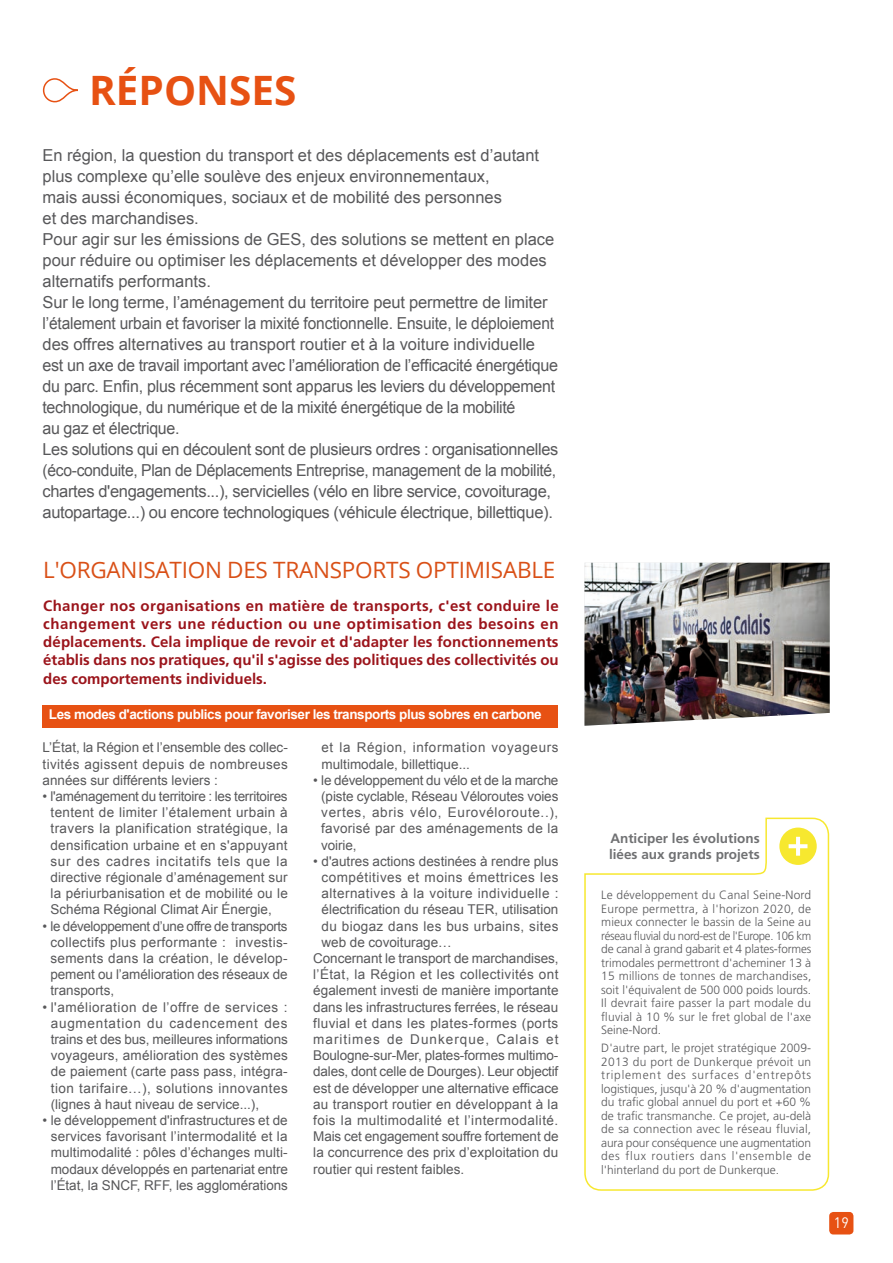
<style>
.page{position:relative;width:893px;height:1263px;background:#fff}
.page>*{position:absolute;margin:0;border:0;box-sizing:border-box;transform-origin:0 0}
.t1{font:700 40.5px "Open Sans";color:#e75113}
.t2{font:22.5px "Open Sans";letter-spacing:-.01em;color:#d95017}
.t3{font:16.5px/21px "Arial";letter-spacing:-.01em;color:#58585a}
.t4{font:700 15px/18px "Frutiger";color:#9b141b;text-align:justify}
.t5{font:15px "DIN";color:#fff;scale:.95 1}
.t6{font:13.5px/16.2px "Arial";letter-spacing:.01em;color:#58585a;text-align:justify}
.t7{font:13.5px "Arial";letter-spacing:.035em;color:#58585a}
.t8{font:13.5px "Arial";letter-spacing:-.01em;color:#58585a}
.t9{font:13.5px "Arial";letter-spacing:.03em;color:#58585a}
.t10{font:700 13.5px "Arial";letter-spacing:-.03em;color:#fff}
.t11{font:13.5px/16.2px "Arial";letter-spacing:.05em;color:#58585a}
.t12{font:700 13.5px/16.2px "Frutiger";color:#707173}
.t13{font:13.5px "Arial";letter-spacing:-.015em;color:#58585a}
.t14{font:13.5px "Arial";letter-spacing:.075em;color:#58585a}
.t15{font:300 12px/13.5px "Frutiger";letter-spacing:.015em;color:#58585a;text-align:justify}
</style>
<div class="page">
<div style="left:829px;top:1212px;width:24px;height:22px;background:#e75113;border-radius:4px"></div>
<svg style="left:584px;top:817px;width:246px;height:374px"></svg>
<div style="left:43px;top:78px;width:36px;height:24px;border:2px solid #e75113;border-radius:11px"></div>
<div style="left:43px;top:705px;width:515px;height:23px;background:#e75113"></div>
<svg style="left:779px;top:827px;width:38px;height:38px"></svg>
<img style="left:584px;top:563px;width:246px;height:163px">
<h1 class="t1" style="left:89px;top:62px;width:209px">RÉPONSES</h1>
<p class="t3" style="left:43px;top:145px;width:517px">En région, la question du transport et des déplacements est d’autant plus complexe qu’elle soulève des enjeux environnementaux,<br>mais aussi économiques, sociaux et de mobilité des personnes<br>et des marchandises.<br>Pour agir sur les émissions de GES, des solutions se mettent en place pour réduire ou optimiser les déplacements et développer des modes alternatifs performants.<br>Sur le long terme, l’aménagement du territoire peut permettre de limiter l’étalement urbain et favoriser la mixité fonctionnelle. Ensuite, le déploiement des offres alternatives au transport routier et à la voiture individuelle est un axe de travail important avec l’amélioration de l’efficacité énergétique du parc. Enfin, plus récemment sont apparus les leviers du développement technologique, du numérique et de la mixité énergétique de la mobilité<br>au gaz et électrique.<br>Les solutions qui en découlent sont de plusieurs ordres : organisationnelles (éco-conduite, Plan de Déplacements Entreprise, management de la mobilité, chartes d'engagements...), servicielles (vélo en libre service, covoiturage, autopartage...) ou encore technologiques (véhicule électrique, billettique).</p>
<h2 class="t2" style="left:43px;top:554px;width:514px">L'ORGANISATION DES TRANSPORTS OPTIMISABLE</h2>
<p class="t4" style="left:43px;top:597px;width:517px">Changer nos organisations en matière de transports, c'est conduire le changement vers une réduction ou une optimisation des besoins en déplacements. Cela implique de revoir et d'adapter les fonctionnements établis dans nos pratiques, qu'il s'agisse des politiques des collectivités ou des comportements individuels.</p>
<p class="t10" style="left:49px;top:707px;width:494px">Les modes d'actions publics pour favoriser les transports plus sobres en carbone</p>
<p class="t6" style="left:43px;top:739px;width:247px">L’État, la Région et l’ensemble des collec&shy;tivités agissent depuis de nombreuses années sur différents leviers :</p>
<p class="t6" style="left:43px;top:788px;width:247px;text-align:center">• l'aménagement du territoire : les territoires tentent de limiter l’étalement urbain à travers la planification stratégique, la densification urbaine et en s'appuyant sur des cadres incitatifs tels que la directive régionale d’aménagement sur la périurbanisation et de mobilité ou le Schéma Régional Climat Air Énergie,</p>
<p class="t6" style="left:50px;top:918px;width:239px;text-indent:-8px">• le développement d’une offre de transports collectifs plus performante : investis&shy;sements dans la création, le dévelop&shy;pement ou l’amélioration des réseaux de transports,</p>
<p class="t6" style="left:51px;top:999px;width:239px;text-indent:-8px">• l'amélioration de l’offre de services : augmentation du cadencement des trains et des bus, meilleures informations voyageurs, amélioration des systèmes de paiement (carte pass pass, intégra&shy;tion tarifaire…), solutions innovantes (lignes à haut niveau de service...),</p>
<p class="t6" style="left:51px;top:1112px;width:239px;text-indent:-8px">• le développement d'infrastructures et de services favorisant l’intermodalité et la multimodalité : pôles d’échanges multi&shy;modaux développés en partenariat entre l’État, la SNCF, RFF, les agglomérations</p>
<p class="t11" style="left:322px;top:739px;width:238px">et la Région, information voyageurs multimodale, billettique...</p>
<p class="t6" style="left:321px;top:772px;width:239px;text-indent:-8px">• le développement du vélo et de la marche (piste cyclable, Réseau Véloroutes voies vertes, abris vélo, Eurovéloroute..), favorisé par des aménagements de la voirie,</p>
<p class="t6" style="left:313px;top:853px;width:247px">• d'autres actions destinées à rendre plus</p>
<p class="t7" style="left:322px;top:870px;width:238px">compétitives et moins émettrices les</p>
<p class="t7" style="left:322px;top:886px;width:238px">alternatives à la voiture individuelle :</p>
<p class="t6" style="left:322px;top:901px;width:238px">électrification du réseau TER, utilisation</p>
<p class="t6" style="left:322px;top:918px;width:238px">du biogaz dans les bus urbains, sites</p>
<p class="t6" style="left:322px;top:934px;width:132px">web de covoiturage…</p>
<p class="t6" style="left:313px;top:950px;width:247px">Concernant le transport de marchandises,</p>
<p class="t9" style="left:313px;top:967px;width:247px">l’État, la Région et les collectivités ont</p>
<p class="t6" style="left:313px;top:982px;width:247px">également investi de manière importante</p>
<p class="t6" style="left:313px;top:999px;width:247px">dans les infrastructures ferrées, le réseau</p>
<p class="t9" style="left:313px;top:1015px;width:247px">fluvial et dans les plates-formes (ports</p>
<p class="t14" style="left:313px;top:1032px;width:247px">maritimes de Dunkerque, Calais et</p>
<p class="t8" style="left:313px;top:1048px;width:247px">Boulogne-sur-Mer, plates-formes multimo-</p>
<p class="t13" style="left:313px;top:1064px;width:247px">dales, dont celle de Dourges). Leur objectif</p>
<p class="t6" style="left:313px;top:1080px;width:247px">est de développer une alternative efficace</p>
<p class="t6" style="left:313px;top:1096px;width:247px">au transport routier en développant à la</p>
<p class="t7" style="left:313px;top:1113px;width:247px">fois la multimodalité et l’intermodalité.</p>
<p class="t8" style="left:313px;top:1129px;width:247px">Mais cet engagement souffre fortement de</p>
<p class="t6" style="left:313px;top:1144px;width:247px">la concurrence des prix d’exploitation du</p>
<p class="t6" style="left:313px;top:1161px;width:152px">routier qui restent faibles.</p>
<p class="t12" style="left:609px;top:830px;width:152px">Anticiper les évolutions liées aux grands projets</p>
<p class="t15" style="left:601px;top:888px;width:212px">Le développement du Canal Seine-Nord Europe permettra, à l'horizon 2020, de mieux connecter le bassin de la Seine au réseau fluvial du nord-est de l'Europe. 106 km de canal à grand gabarit et 4 plates-formes trimodales permettront d'acheminer 13 à 15 millions de tonnes de marchandises, soit l'équivalent de 500 000 poids lourds.<br>Il devrait faire passer la part modale du fluvial à 10 % sur le fret global de l'axe Seine-Nord.</p>
<p class="t15" style="left:601px;top:1041px;width:212px">D'autre part, le projet stratégique 2009- 2013 du port de Dunkerque prévoit un triplement des surfaces d'entrepôts logistiques, jusqu'à 20 % d'augmentation du trafic global annuel du port et +60 % de trafic transmanche. Ce projet, au-delà de sa connection avec le réseau fluvial, aura pour conséquence une augmentation des flux routiers dans l'ensemble de l'hinterland du port de Dunkerque.</p>
<p class="t5" style="left:834px;top:1213px;width:17px">19</p>
</div>
